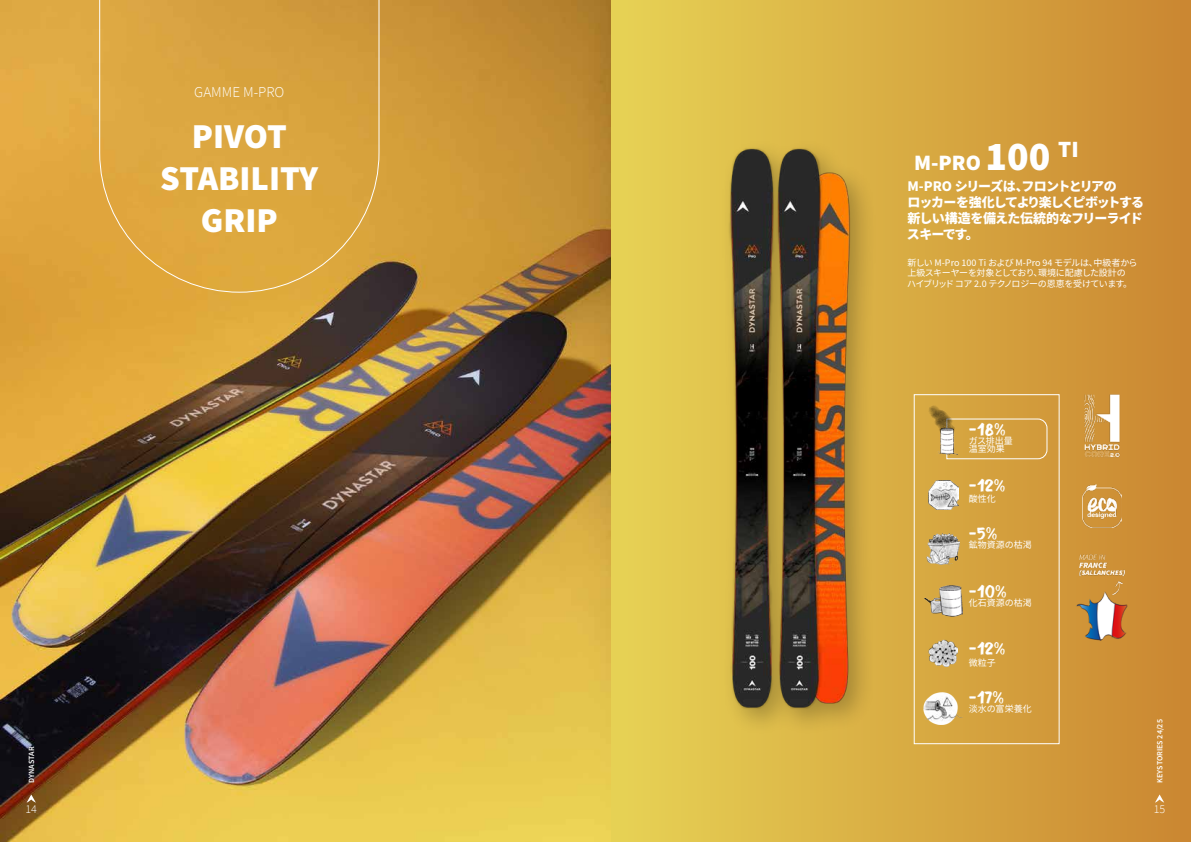
<style>
.page{position:relative;width:1191px;height:842px;background:#fff}
.page>*{position:absolute;margin:0;border:0;box-sizing:border-box;transform-origin:0 0}
.t1{font:900 35px/42px "Source Sans Pro";color:#fff;text-align:center}
.t2{font:900 23.3px "Source Sans Pro";color:#fff}
.t3{font:900 22px "Source Sans Pro";color:#fff}
.t4{font:19px "Bitterbrush";letter-spacing:-.03em;color:#fff}
.t5{font:300 15px "Source Sans Pro";color:#fff}
.t6{font:900 13px/16px "Noto Sans CJ Kjp";letter-spacing:-.075em;color:#fff}
.t7{font:300 12px "Source Sans Pro";color:#fff}
.t8{font:9px/10.8px "Noto Sans CJ Kjp";letter-spacing:-.035em;color:#fff}
.t9{font:9px/8px "Noto Sans CJ Kjp";letter-spacing:-.015em;color:#fff}
.t10{font:600 8px "Source Sans Pro";color:#fff}
.s1{font-size:40px}
</style>
<div class="page">
<div style="left:595px;top:0;width:596px;height:842px;background:linear-gradient(to right,#e8d556,#cb8732)"></div>
<div style="left:720px;top:138px;width:158px;height:598px;background:#010202;opacity:.25"></div>
<img style="left:727px;top:146px;width:125px;height:565px">
<img style="left:0;top:0;width:610px;height:842px">
<img style="left:1082px;top:485px;width:39px;height:42px">
<img style="left:1075px;top:554px;width:53px;height:87px">
<img style="left:1082px;top:393px;width:39px;height:65px">
<svg style="left:99px;top:0;width:280px;height:292px;background:#dba745"></svg>
<img style="left:924px;top:692px;width:38px;height:32px">
<img style="left:924px;top:585px;width:38px;height:32px">
<img style="left:926px;top:533px;width:33px;height:31px">
<img style="left:928px;top:639px;width:29px;height:27px">
<img style="left:928px;top:480px;width:30px;height:29px">
<div style="left:946px;top:419px;width:101px;height:40px;background:#d4a03d"></div>
<img style="left:928px;top:405px;width:30px;height:50px">
<div style="left:914px;top:394px;width:145px;height:350px;border:1px solid #fff"></div>
<svg style="left:27px;top:794px;width:9px;height:9px"></svg>
<svg style="left:1155px;top:794px;width:9px;height:9px"></svg>
<h3 class="t5" style="left:194px;top:83px;width:92px">GAMME M-PRO</h3>
<h1 class="t1" style="left:192px;top:116px;width:96px">PIVOT</h1>
<h1 class="t1" style="left:160px;top:158px;width:159px">STABILITY<br>GRIP</h1>
<p class="t10" style="left:27px;top:783px;width:38px;rotate:-90deg">DYNASTAR</p>
<h3 class="t3" style="left:914px;top:148px;width:138px">M-PRO <span class="s1">100</span></h3>
<h2 class="t2" style="left:1058px;top:133px;width:22px">TI</h2>
<h3 class="t6" style="left:907px;top:178px;width:239px">M-PRO シリーズは、フロントとリアの<br>ロッカーを強化してより楽しくピボットする新しい構造を備えた伝統的なフリーライドスキーです。</h3>
<p class="t8" style="left:907px;top:257px;width:232px">新しい M-Pro 100 Ti および M-Pro 94 モデルは、中級者から上級スキーヤーを対象としており、環境に配慮した設計の<br>ハイブリッド コア 2.0 テクノロジーの恩恵を受けています。</p>
<h3 class="t4" style="left:969px;top:415px;width:38px">-18%</h3>
<p class="t9" style="left:969px;top:437px;width:45px">ガス排出量温室効果</p>
<h3 class="t4" style="left:969px;top:471px;width:38px">-12%</h3>
<p class="t9" style="left:969px;top:495px;width:28px">酸性化</p>
<h3 class="t4" style="left:969px;top:519px;width:30px">-5%</h3>
<p class="t9" style="left:969px;top:541px;width:64px">鉱物資源の枯渇</p>
<h3 class="t4" style="left:969px;top:577px;width:39px">-10%</h3>
<p class="t9" style="left:969px;top:599px;width:64px">化石資源の枯渇</p>
<h3 class="t4" style="left:969px;top:634px;width:38px">-12%</h3>
<p class="t9" style="left:969px;top:659px;width:28px">微粒子</p>
<h3 class="t4" style="left:969px;top:683px;width:37px">-17%</h3>
<p class="t9" style="left:969px;top:705px;width:64px">淡水の富栄養化</p>
<p class="t10" style="left:1154px;top:783px;width:65px;rotate:-90deg">KEYSTORIES 24/25</p>
<h3 class="t7" style="left:25px;top:802px;width:13px">14</h3>
<h3 class="t7" style="left:1153px;top:802px;width:13px">15</h3>
</div>
